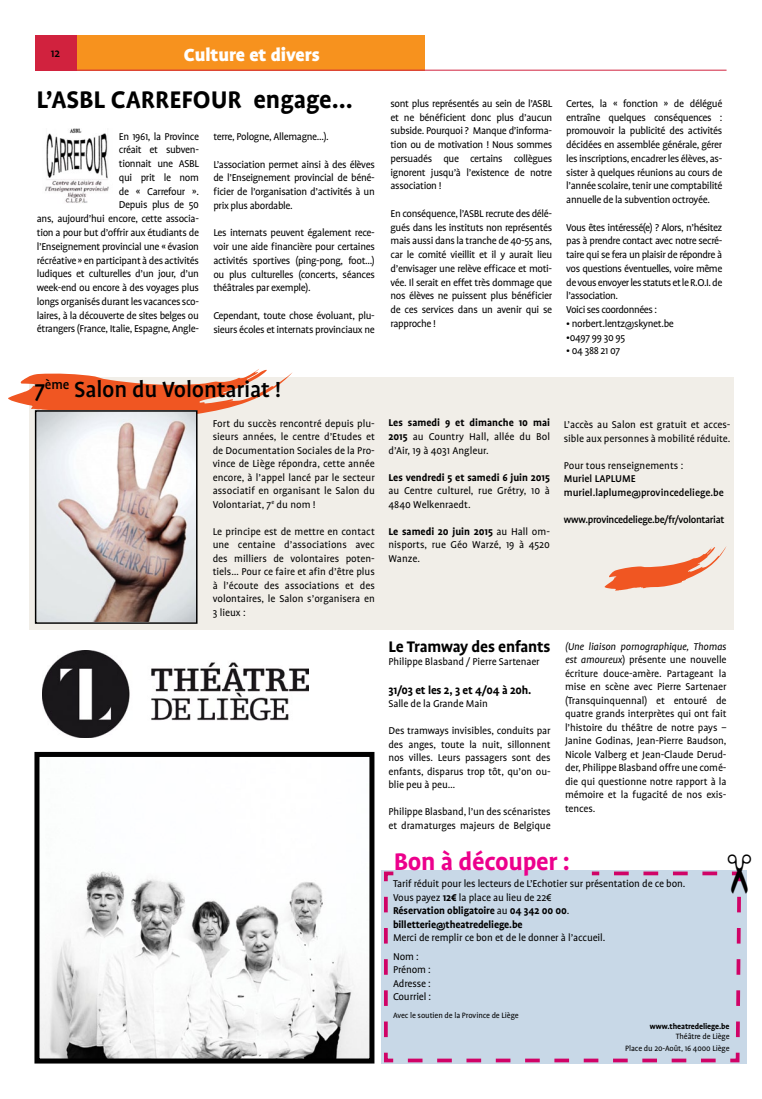
<style>
.page{position:relative;width:762px;height:1099px;background:#fff}
.page>*{position:absolute;margin:0;border:0;box-sizing:border-box;transform-origin:0 0}
.t1{font:700 27.5px "Profile OT";color:#000}
.t2{font:700 27.5px "Profile OT";letter-spacing:-.01em;color:#ec008c}
.t3{font:500 25px "Profile OT";letter-spacing:-.01em;color:#000}
.t4{font:900 20px "Profile OT";color:#fff}
.t5{font:700 17.5px "Profile OT";letter-spacing:-.01em;color:#000}
.t6{font:700 12.5px "Profile OT";letter-spacing:-.01em;color:#000}
.t7{font:500 12.5px "Profile OT";color:#000}
.t8{font:11.25px/13.8px "Profile OT";letter-spacing:-.03em;color:#000;text-align:justify}
.t9{font:11.25px/13.5px "Profile OT";letter-spacing:-.01em;color:#000}
.t10{font:11.25px/13.5px "Profile OT";color:#000}
.t11{font:500 11.25px/13.5px "Profile OT";letter-spacing:-.01em;color:#000}
.t12{font:500 11.25px "Profile OT";letter-spacing:-.03em;color:#000}
.t13{font:700 11.25px "Profile OT";color:#000}
.t14{font:8.75px/11.2px "Profile OT";letter-spacing:-.01em;color:#000;text-align:right}
.t15{font:700 8.75px "Profile OT";letter-spacing:-.01em;color:#000}
.s1{font-weight:700}
.s2{font-style:italic}
</style>
<div class="page">
<div style="left:29px;top:377px;width:704px;height:253px;background:#f1eee8"></div>
<div style="left:76px;top:35px;width:349px;height:36px;background:#f7921e"></div>
<div style="left:35px;top:35px;width:42px;height:36px;background:#d1223e"></div>
<hr style="left:75px;top:70px;width:651px;height:1px;background:#d1223e">
<div style="left:382px;top:870px;width:361px;height:194px;background:#c8d8e7"></div>
<img style="left:45px;top:128px;width:64px;height:75px">
<svg style="left:8px;top:369px;width:285px;height:51px"></svg>
<svg style="left:604px;top:547px;width:122px;height:44px"></svg>
<img style="left:37px;top:412px;width:158px;height:209px">
<div style="left:35px;top:410px;width:162px;height:213px;border:1px solid #000"></div>
<img style="left:40px;top:871px;width:328px;height:186px">
<div style="left:34px;top:752px;width:340px;height:311px;border:5px solid #000"></div>
<img style="left:42px;top:650px;width:266px;height:87px">
<div style="left:614px;top:870px;width:133px;height:178px;background:#c8d8e7"></div>
<p class="t7" style="left:51px;top:46px;width:11px">12</p>
<h3 class="t4" style="left:184px;top:43px;width:137px">Culture et divers</h3>
<h1 class="t1" style="left:36px;top:84px;width:318px">L’ASBL CARREFOUR engage...</h1>
<p class="t8" style="left:390px;top:97px;width:163px">sont plus représentés au sein de l’ASBL et ne bénéficient donc plus d’aucun subside. Pourquoi ? Manque d’informa&shy;tion ou de motivation ! Nous sommes persuadés que certains collègues ignorent jusqu’à l’existence de notre association !</p>
<p class="t8" style="left:390px;top:207px;width:163px">En conséquence, l’ASBL recrute des délé&shy;gués dans les instituts non représentés mais aussi dans la tranche de 40-55 ans, car le comité vieillit et il y aurait lieu d’envisager une relève efficace et moti&shy;vée. Il serait en effet très dommage que nos élèves ne puissent plus bénéficier de ces services dans un avenir qui se rapproche !</p>
<p class="t8" style="left:37px;top:130px;width:164px;text-align:right">En 1961, la Province<br>créait et subven-<br>tionnait une ASBL<br>qui prit le nom<br>de « Carrefour ».<br>Depuis plus de 50<br>ans, aujourd’hui encore, cette associa&shy;tion a pour but d’offrir aux étudiants de l’Enseignement provincial une « évasion récréative » en participant à des activités ludiques et culturelles d’un jour, d’un week-end ou encore à des voyages plus longs organisés durant les vacances sco&shy;laires, à la découverte de sites belges ou étrangers (France, Italie, Espagne, Angle-</p>
<p class="t8" style="left:213px;top:130px;width:117px">terre, Pologne, Allemagne...).</p>
<p class="t8" style="left:213px;top:157px;width:163px">L’association permet ainsi à des élèves de l’Enseignement provincial de béné&shy;ficier de l’organisation d’activités à un prix plus abordable.</p>
<p class="t8" style="left:213px;top:226px;width:163px">Les internats peuvent également rece&shy;voir une aide financière pour certaines activités sportives (ping-pong, foot...) ou plus culturelles (concerts, séances théâtrales par exemple).</p>
<p class="t8" style="left:213px;top:309px;width:163px">Cependant, toute chose évoluant, plu&shy;sieurs écoles et internats provinciaux ne</p>
<h2 class="t3" style="left:34px;top:375px;width:248px">7<sup>ème</sup> Salon du Volontariat !</h2>
<p class="t8" style="left:213px;top:416px;width:164px">Fort du succès rencontré depuis plu&shy;sieurs années, le centre d’Etudes et de Documentation Sociales de la Pro&shy;vince de Liège répondra, cette année encore, à l’appel lancé par le secteur associatif en organisant le Salon du Volontariat, 7<sup>e</sup> du nom !</p>
<p class="t8" style="left:213px;top:524px;width:164px">Le principe est de mettre en contact une centaine d’associations avec des milliers de volontaires poten&shy;tiels… Pour ce faire et afin d’être plus à l’écoute des associations et des volontaires, le Salon s’organisera en 3 lieux :</p>
<p class="t8" style="left:388px;top:416px;width:163px"><span class="s1">Les samedi 9 et dimanche 10 mai 2015</span> au Country Hall, allée du Bol d’Air, 19 à 4031 Angleur.</p>
<p class="t13" style="left:388px;top:471px;width:163px">Les vendredi 5 et samedi 6 juin 2015</p>
<p class="t10" style="left:388px;top:484px;width:163px">au Centre culturel, rue Grétry, 10 à<br>4840 Welkenraedt.</p>
<p class="t8" style="left:388px;top:524px;width:163px"><span class="s1">Le samedi 20 juin 2015</span> au Hall om&shy;nisports, rue Géo Warzé, 19 à 4520<br>Wanze.</p>
<h3 class="t5" style="left:388px;top:636px;width:164px">Le Tramway des enfants</h3>
<p class="t9" style="left:388px;top:655px;width:153px">Philippe Blasband / Pierre Sartenaer</p>
<p class="t6" style="left:388px;top:683px;width:144px">31/03 et les 2, 3 et 4/04 à 20h.</p>
<p class="t9" style="left:388px;top:697px;width:101px">Salle de la Grande Main</p>
<p class="t8" style="left:388px;top:724px;width:164px">Des tramways invisibles, conduits par des anges, toute la nuit, sillonnent nos villes. Leurs passagers sont des enfants, disparus trop tôt, qu’on ou&shy;blie peu à peu…</p>
<p class="t9" style="left:388px;top:805px;width:164px">Philippe Blasband, l’un des scénaristes et dramaturges majeurs de Belgique</p>
<p class="t8" style="left:566px;top:97px;width:158px">Certes, la « fonction » de délégué entraîne quelques conséquences : promouvoir la publicité des activités décidées en assemblée générale, gérer les inscriptions, encadrer les élèves, as&shy;sister à quelques réunions au cours de l’année scolaire, tenir une comptabilité annuelle de la subvention octroyée.</p>
<p class="t8" style="left:566px;top:220px;width:158px;text-align:left">Vous êtes intéressé(e) ? Alors, n’hésitez pas à prendre contact avec notre secré&shy;taire qui se fera un plaisir de répondre à vos questions éventuelles, voire même de vous envoyer les statuts et le R.O.I. de l’association.<br>Voici ses coordonnées :</p>
<p class="t8" style="left:566px;top:317px;width:109px">• norbert.lentz@skynet.be</p>
<p class="t8" style="left:566px;top:330px;width:60px">•0497 99 30 95</p>
<p class="t8" style="left:566px;top:344px;width:55px">• 04 388 21 07</p>
<p class="t10" style="left:564px;top:418px;width:168px">L’accès au Salon est gratuit et acces&shy;sible aux personnes à mobilité réduite.</p>
<p class="t10" style="left:564px;top:458px;width:121px">Pour tous renseignements :</p>
<p class="t11" style="left:564px;top:472px;width:162px">Muriel LAPLUME muriel.laplume@provincedeliege.be</p>
<p class="t12" style="left:564px;top:513px;width:162px">www.provincedeliege.be/fr/volontariat</p>
<p class="t8" style="left:565px;top:639px;width:163px"><span class="s2">(Une liaison pornographique, Thomas est amoureux</span>) présente une nouvelle écriture douce-amère. Partageant la mise en scène avec Pierre Sartenaer (Transquinquennal) et entouré de quatre grands interprètes qui ont fait l’histoire du théâtre de notre pays – Janine Godinas, Jean-Pierre Baudson, Nicole Valberg et Jean-Claude Derud&shy;der, Philippe Blasband offre une comé&shy;die qui questionne notre rapport à la mémoire et la fugacité de nos exis&shy;tences.</p>
<h1 class="t2" style="left:394px;top:846px;width:177px">Bon à découper :</h1>
<p class="t9" style="left:393px;top:877px;width:294px">Tarif réduit pour les lecteurs de L’Echotier sur présentation de ce bon.<br>Vous payez <span class="s1">12€</span> la place au lieu de 22€<br><span class="s1">Réservation obligatoire</span> au <span class="s1">04 342 00 00</span>. <span class="s1">billetterie@theatredeliege.be</span></p>
<p class="t9" style="left:393px;top:928px;width:214px;line-height:18.5px">Merci de remplir ce bon et de le donner à l’accueil.<br>Nom :</p>
<p class="t8" style="left:393px;top:963px;width:40px">Prénom :<br>Adresse :<br>Courriel :</p>
<p class="t14" style="left:393px;top:1010px;width:127px">Avec le soutien de la Province de Liège</p>
<p class="t15" style="left:650px;top:1021px;width:81px">www.theatredeliege.be</p>
<p class="t14" style="left:625px;top:1031px;width:106px">Théâtre de Liège<br>Place du 20-Août, 16 4000 Liège</p>
</div>
